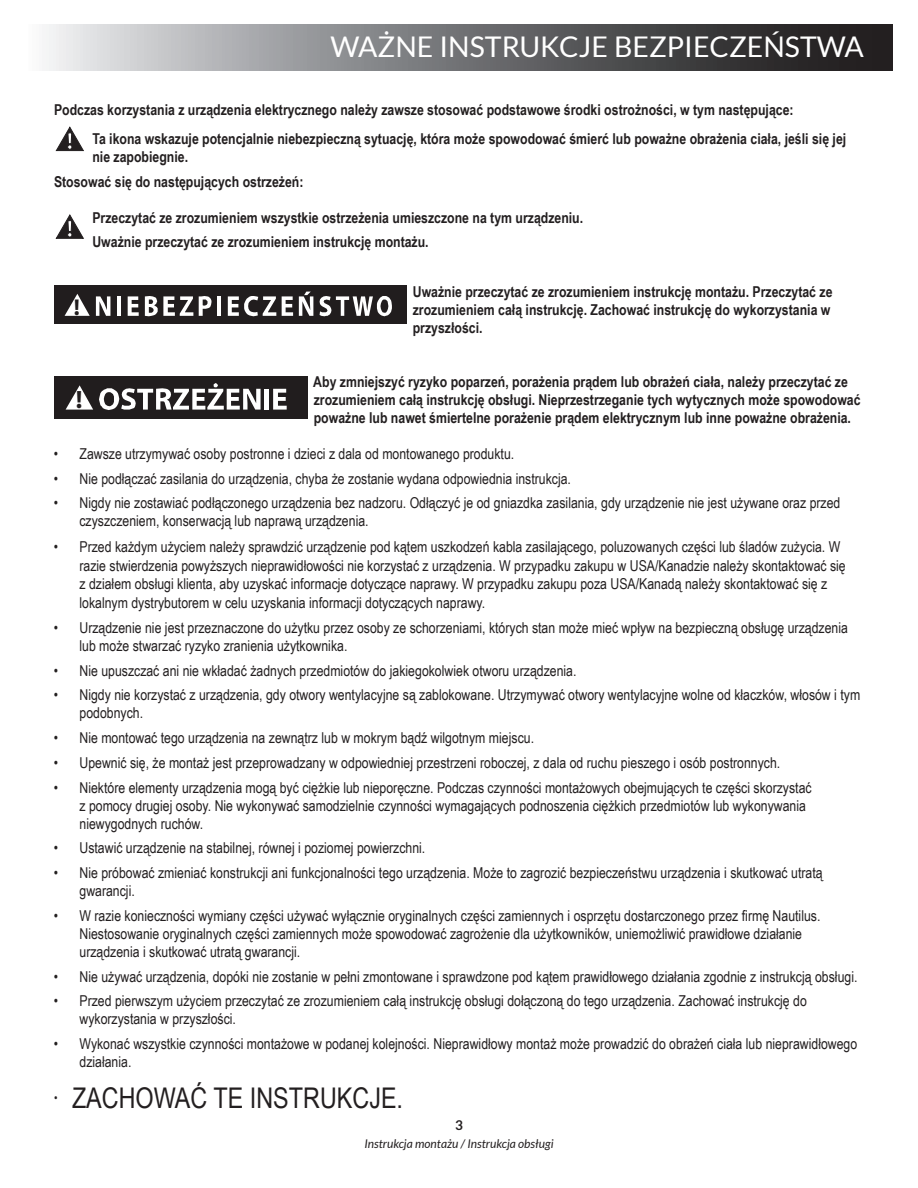
<style>
.page{position:relative;width:918px;height:1188px;background:#fff}
.page>*{position:absolute;margin:0;border:0;box-sizing:border-box;transform-origin:0 0}
.t1{font:28.5px "Lato";color:#fff}
.t2{font:28.5px "Arial Narrow";color:#231f20}
.t3{font:700 25.2px "Myriad Pro";color:#211d1e}
.t4{font:700 22.95px "Myriad Pro";color:#211d1e}
.t5{font:15px/18px "Arial Narrow";color:#231f20}
.t6{font:700 15px/18px "Arial Narrow";color:#231f20}
.t7{font:700 13.5px "Lato";color:#231f20}
.t8{font:italic 12px "Lato";color:#231f20}
</style>
<div class="page">
<svg style="left:56px;top:127px;width:28px;height:24px"></svg>
<svg style="left:56px;top:214px;width:28px;height:25px"></svg>
<div style="left:54px;top:285px;width:352px;height:39px;background:#211d1e"></div>
<svg style="left:96px;top:296px;width:14px;height:20px"></svg>
<hr style="left:117px;top:296px;width:4px;height:20px;background:#fff">
<svg style="left:128px;top:296px;width:11px;height:20px"></svg>
<svg style="left:145px;top:296px;width:48px;height:20px"></svg>
<svg style="left:199px;top:296px;width:12px;height:20px"></svg>
<hr style="left:217px;top:296px;width:4px;height:20px;background:#fff">
<svg style="left:228px;top:296px;width:48px;height:20px"></svg>
<svg style="left:282px;top:296px;width:11px;height:20px"></svg>
<svg style="left:299px;top:292px;width:14px;height:24px"></svg>
<svg style="left:320px;top:296px;width:72px;height:20px"></svg>
<svg style="left:65px;top:294px;width:25px;height:22px"></svg>
<div style="left:54px;top:376px;width:253px;height:42px;background:#211d1e"></div>
<svg style="left:99px;top:383px;width:162px;height:27px"></svg>
<div style="left:264px;top:389px;width:5px;height:21px;background:#fff"></div>
<svg style="left:273px;top:389px;width:14px;height:21px"></svg>
<svg style="left:66px;top:385px;width:27px;height:25px"></svg>
<svg style="left:46px;top:24px;width:846px;height:46px;background:#777779"></svg>
<h1 class="t1" style="left:331px;top:31px;width:535px">WAŻNE INSTRUKCJE BEZPIECZEŃSTWA</h1>
<p class="t6" style="left:92px;top:95px;width:755px;line-height:28.7px;text-indent:-38px">Podczas korzystania z urządzenia elektrycznego należy zawsze stosować podstawowe środki ostrożności, w tym następujące:<br>Ta ikona wskazuje potencjalnie niebezpieczną sytuację, która może spowodować śmierć lub poważne obrażenia ciała, jeśli się jej</p>
<p class="t6" style="left:54px;top:143px;width:251px;line-height:24.8px;text-indent:38px">nie zapobiegnie.<br>Stosować się do następujących ostrzeżeń:</p>
<p class="t6" style="left:92px;top:204px;width:492px;line-height:24.8px">Przeczytać ze zrozumieniem wszystkie ostrzeżenia umieszczone na tym urządzeniu.<br>Uważnie przeczytać ze zrozumieniem instrukcję montażu.</p>
<h3 class="t4" style="left:74px;top:292px;width:8px">!</h3>
<p class="t6" style="left:413px;top:282px;width:421px">Uważnie przeczytać ze zrozumieniem instrukcję montażu. Przeczytać ze zrozumieniem całą instrukcję. Zachować instrukcję do wykorzystania w przyszłości.</p>
<p class="t6" style="left:313px;top:372px;width:549px">Aby zmniejszyć ryzyko poparzeń, porażenia prądem lub obrażeń ciała, należy przeczytać ze zrozumieniem całą instrukcję obsługi. Nieprzestrzeganie tych wytycznych może spowodować poważne lub nawet śmiertelne porażenie prądem elektrycznym lub inne poważne obrażenia.</p>
<p class="t5" style="left:54px;top:444px;width:462px">• Zawsze utrzymywać osoby postronne i dzieci z dala od montowanego produktu.</p>
<p class="t5" style="left:54px;top:469px;width:519px">• Nie podłączać zasilania do urządzenia, chyba że zostanie wydana odpowiednia instrukcja.</p>
<p class="t5" style="left:79px;top:493px;width:762px;text-indent:-26px">• Nigdy nie zostawiać podłączonego urządzenia bez nadzoru. Odłączyć je od gniazdka zasilania, gdy urządzenie nie jest używane oraz przed czyszczeniem, konserwacją lub naprawą urządzenia.</p>
<p class="t5" style="left:79px;top:537px;width:768px;line-height:18.8px;text-indent:-26px">• Przed każdym użyciem należy sprawdzić urządzenie pod kątem uszkodzeń kabla zasilającego, poluzowanych części lub śladów zużycia. W razie stwierdzenia powyższych nieprawidłowości nie korzystać z urządzenia. W przypadku zakupu w USA/Kanadzie należy skontaktować się z działem obsługi klienta, aby uzyskać informacje dotyczące naprawy. W przypadku zakupu poza USA/Kanadą należy skontaktować się z lokalnym dystrybutorem w celu uzyskania informacji dotyczących naprawy.</p>
<p class="t5" style="left:79px;top:618px;width:770px;text-indent:-26px">• Urządzenie nie jest przeznaczone do użytku przez osoby ze schorzeniami, których stan może mieć wpływ na bezpieczną obsługę urządzenia lub może stwarzać ryzyko zranienia użytkownika.</p>
<p class="t5" style="left:54px;top:661px;width:524px">• Nie upuszczać ani nie wkładać żadnych przedmiotów do jakiegokolwiek otworu urządzenia.</p>
<p class="t5" style="left:79px;top:685px;width:782px;text-indent:-26px">• Nigdy nie korzystać z urządzenia, gdy otwory wentylacyjne są zablokowane. Utrzymywać otwory wentylacyjne wolne od kłaczków, włosów i tym podobnych.</p>
<p class="t5" style="left:54px;top:728px;width:482px">• Nie montować tego urządzenia na zewnątrz lub w mokrym bądź wilgotnym miejscu.</p>
<p class="t5" style="left:54px;top:753px;width:728px">• Upewnić się, że montaż jest przeprowadzany w odpowiedniej przestrzeni roboczej, z dala od ruchu pieszego i osób postronnych.</p>
<p class="t5" style="left:79px;top:778px;width:734px;text-indent:-26px">• Niektóre elementy urządzenia mogą być ciężkie lub nieporęczne. Podczas czynności montażowych obejmujących te części skorzystać z pomocy drugiej osoby. Nie wykonywać samodzielnie czynności wymagających podnoszenia ciężkich przedmiotów lub wykonywania niewygodnych ruchów.</p>
<p class="t5" style="left:54px;top:838px;width:373px">• Ustawić urządzenie na stabilnej, równej i poziomej powierzchni.</p>
<p class="t5" style="left:79px;top:863px;width:745px;text-indent:-26px">• Nie próbować zmieniać konstrukcji ani funkcjonalności tego urządzenia. Może to zagrozić bezpieczeństwu urządzenia i skutkować utratą gwarancji.</p>
<p class="t5" style="left:79px;top:906px;width:742px;text-indent:-26px">• W razie konieczności wymiany części używać wyłącznie oryginalnych części zamiennych i osprzętu dostarczonego przez firmę Nautilus.<br>Niestosowanie oryginalnych części zamiennych może spowodować zagrożenie dla użytkowników, uniemożliwić prawidłowe działanie urządzenia i skutkować utratą gwarancji.</p>
<p class="t5" style="left:54px;top:967px;width:805px">• Nie używać urządzenia, dopóki nie zostanie w pełni zmontowane i sprawdzone pod kątem prawidłowego działania zgodnie z instrukcją obsługi.</p>
<p class="t5" style="left:79px;top:991px;width:729px;text-indent:-26px">• Przed pierwszym użyciem przeczytać ze zrozumieniem całą instrukcję obsługi dołączoną do tego urządzenia. Zachować instrukcję do wykorzystania w przyszłości.</p>
<p class="t5" style="left:79px;top:1034px;width:779px;text-indent:-26px">• Wykonać wszystkie czynności montażowe w podanej kolejności. Nieprawidłowy montaż może prowadzić do obrażeń ciała lub nieprawidłowego działania.</p>
<h1 class="t2" style="left:54px;top:1077px;width:351px"><sup>•</sup> ZACHOWAĆ TE INSTRUKCJE.</h1>
<h2 class="t3" style="left:76px;top:383px;width:8px">!</h2>
<p class="t7" style="left:455px;top:1117px;width:9px">3</p>
<p class="t8" style="left:364px;top:1137px;width:191px">Instrukcja montażu / Instrukcja obsługi</p>
</div>
